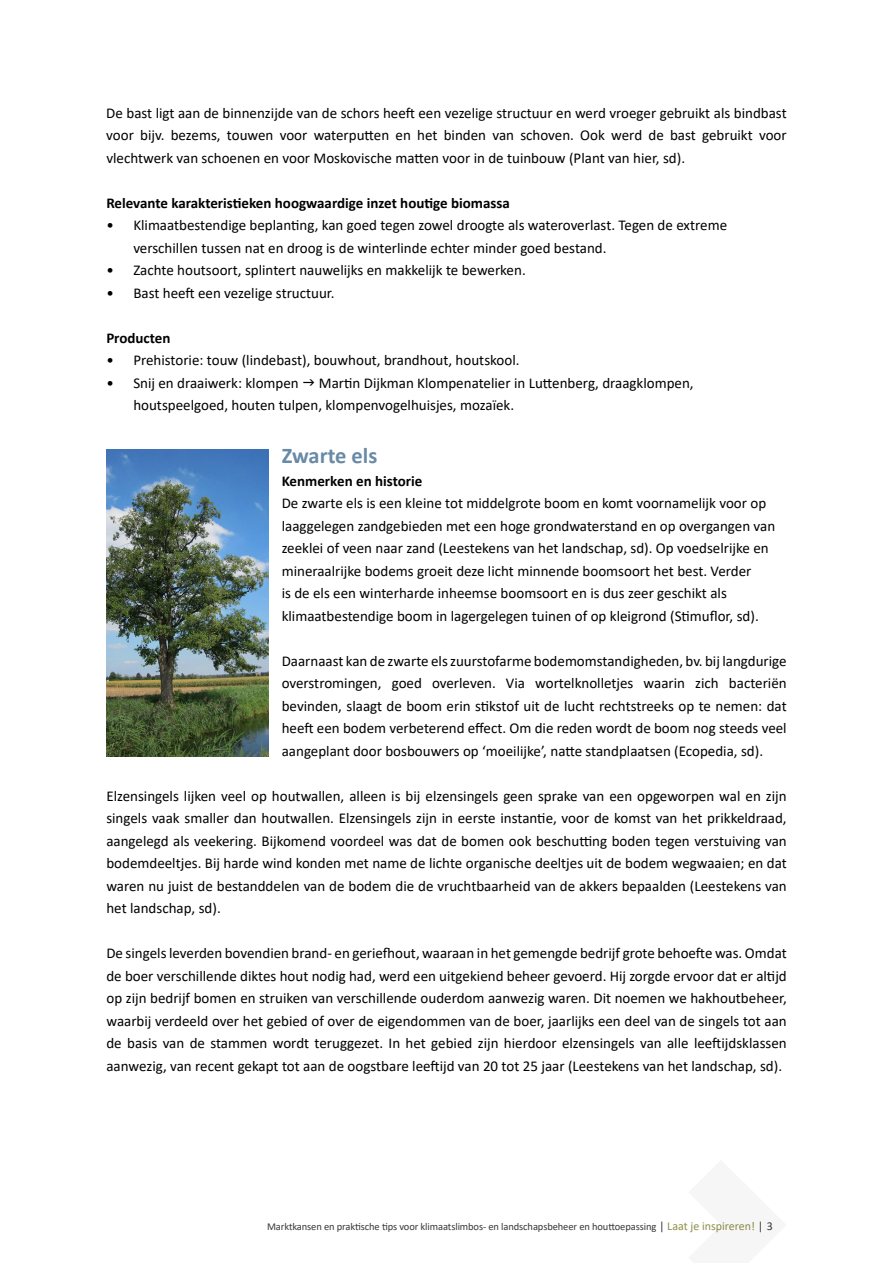
<style>
.page{position:relative;width:893px;height:1263px;background:#fff}
.page>*{position:absolute;margin:0;border:0;box-sizing:border-box;transform-origin:0 0}
.t1{font:700 22.5px "Calibri";color:#698aa7}
.t2{font:15px/22.5px "Calibri";color:#000;text-align:justify}
.t3{font:700 15px "Calibri";color:#000}
.t4{font:10.5px "Calibri";letter-spacing:-.01em;color:#38383a}
.s1{font-size:12px}
.s2{font-size:12px;color:#908f47}
</style>
<div class="page">
<img style="left:106px;top:450px;width:163px;height:307px">
<p class="t2" style="left:106px;top:101px;width:682px">De bast ligt aan de binnenzijde van de schors heeft een vezelige structuur en werd vroeger gebruikt als bindbast voor bijv. bezems, touwen voor waterputten en het binden van schoven. Ook werd de bast gebruikt voor vlechtwerk van schoenen en voor Moskovische matten voor in de tuinbouw (Plant van hier, sd).</p>
<p class="t3" style="left:106px;top:192px;width:405px">Relevante karakteristieken hoogwaardige inzet houtige biomassa</p>
<p class="t2" style="left:133px;top:213px;width:595px;text-indent:-27px">• Klimaatbestendige beplanting, kan goed tegen zowel droogte als wateroverlast. Tegen de extreme verschillen tussen nat en droog is de winterlinde echter minder goed bestand.</p>
<p class="t2" style="left:106px;top:258px;width:421px">• Zachte houtsoort, splintert nauwelijks en makkelijk te bewerken.</p>
<p class="t2" style="left:106px;top:281px;width:230px">• Bast heeft een vezelige structuur.</p>
<p class="t3" style="left:106px;top:327px;width:66px">Producten</p>
<p class="t2" style="left:106px;top:348px;width:415px">• Prehistorie: touw (lindebast), bouwhout, brandhout, houtskool.</p>
<p class="t2" style="left:106px;top:371px;width:194px">• Snij en draaiwerk: klompen</p>
<p class="t2" style="left:133px;top:371px;width:562px;text-indent:186px">Martin Dijkman Klompenatelier in Luttenberg, draagklompen, houtspeelgoed, houten tulpen, klompenvogelhuisjes, mozaïek.</p>
<h1 class="t1" style="left:282px;top:440px;width:97px">Zwarte els</h1>
<p class="t3" style="left:282px;top:470px;width:142px">Kenmerken en historie</p>
<p class="t2" style="left:282px;top:491px;width:495px;text-align:left">De zwarte els is een kleine tot middelgrote boom en komt voornamelijk voor op laaggelegen zandgebieden met een hoge grondwaterstand en op overgangen van zeeklei of veen naar zand (Leestekens van het landschap, sd). Op voedselrijke en mineraalrijke bodems groeit deze licht minnende boomsoort het best. Verder<br>is de els een winterharde inheemse boomsoort en is dus zeer geschikt als klimaatbestendige boom in lagergelegen tuinen of op kleigrond (Stimuflor, sd).</p>
<p class="t2" style="left:282px;top:649px;width:506px">Daarnaast kan de zwarte els zuurstofarme bodemomstandigheden, bv. bij langdurige overstromingen, goed overleven. Via wortelknolletjes waarin zich bacteriën bevinden, slaagt de boom erin stikstof uit de lucht rechtstreeks op te nemen: dat heeft een bodem verbeterend effect. Om die reden wordt de boom nog steeds veel aangeplant door bosbouwers op ‘moeilijke’, natte standplaatsen (Ecopedia, sd).</p>
<p class="t2" style="left:106px;top:784px;width:682px">Elzensingels lijken veel op houtwallen, alleen is bij elzensingels geen sprake van een opgeworpen wal en zijn singels vaak smaller dan houtwallen. Elzensingels zijn in eerste instantie, voor de komst van het prikkeldraad, aangelegd als veekering. Bijkomend voordeel was dat de bomen ook beschutting boden tegen verstuiving van bodemdeeltjes. Bij harde wind konden met name de lichte organische deeltjes uit de bodem wegwaaien; en dat waren nu juist de bestanddelen van de bodem die de vruchtbaarheid van de akkers bepaalden (Leestekens van het landschap, sd).</p>
<p class="t2" style="left:106px;top:941px;width:682px">De singels leverden bovendien brand- en geriefhout, waaraan in het gemengde bedrijf grote behoefte was. Omdat de boer verschillende diktes hout nodig had, werd een uitgekiend beheer gevoerd. Hij zorgde ervoor dat er altijd op zijn bedrijf bomen en struiken van verschillende ouderdom aanwezig waren. Dit noemen we hakhoutbeheer, waarbij verdeeld over het gebied of over de eigendommen van de boer, jaarlijks een deel van de singels tot aan de basis van de stammen wordt teruggezet. In het gebied zijn hierdoor elzensingels van alle leeftijdsklassen aanwezig, van recent gekapt tot aan de oogstbare leeftijd van 20 tot 25 jaar (Leestekens van het landschap, sd).</p>
<p class="t4" style="left:267px;top:1219px;width:507px">Marktkansen en praktische tips voor klimaatslimbos- en landschapsbeheer en houttoepassing <span class="s1">|</span> <span class="s2">Laat je inspireren!</span> <span class="s1">| 3</span></p>
</div>
